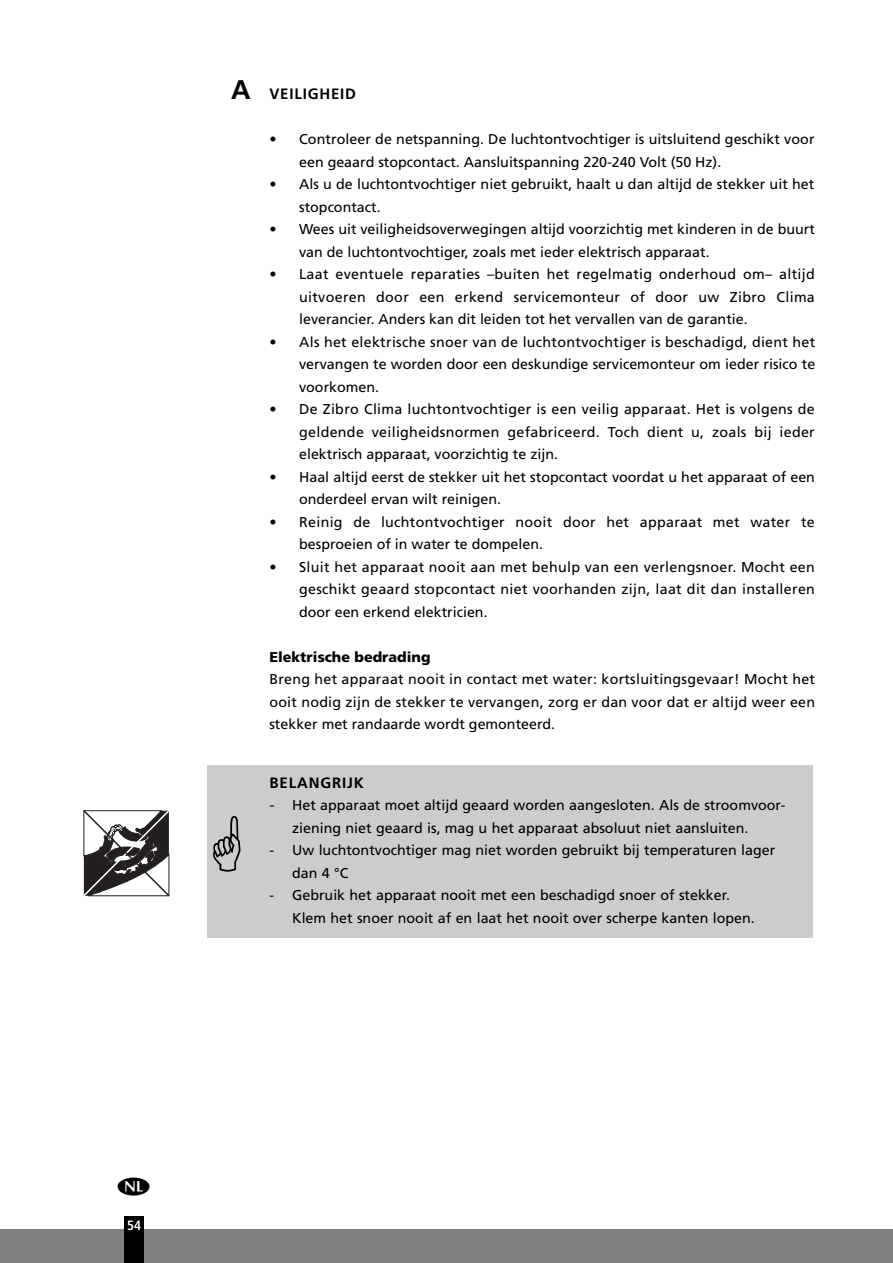
<style>
.page{position:relative;width:893px;height:1263px;background:#fff}
.page>*{position:absolute;margin:0;border:0;box-sizing:border-box;transform-origin:0 0}
.t1{font:700 15px "Frutiger";letter-spacing:.055em;color:#000}
.t2{font:14.25px/22.5px "Frutiger";color:#000}
.t3{font:14.25px/22.5px "Frutiger";letter-spacing:.02em;color:#000}
.t4{font:900 14.25px "Frutiger";color:#000}
.t5{font:700 condensed 13.5px "Frutiger";color:#fff}
.s1{font-size:27px}
.s2{font-size:15px}
</style>
<div class="page">
<div style="left:207px;top:765px;width:606px;height:172px;background:#ccc"></div>
<div style="left:0;top:1229px;width:893px;height:34px;background:#808080"></div>
<div style="left:124px;top:1216px;width:20px;height:47px;background:#000"></div>
<svg style="left:83px;top:810px;width:87px;height:87px"></svg>
<p class="t1" style="left:231px;top:88px;width:126px"><span class="s1">A</span> VEILIGHEID</p>
<p class="t2" style="left:299px;top:129px;width:517px;text-indent:-30px">• Controleer de netspanning. De luchtontvochtiger is uitsluitend geschikt voor een geaard stopcontact. Aansluitspanning 220-240 Volt (50 Hz).</p>
<p class="t2" style="left:299px;top:174px;width:517px;text-indent:-30px">• Als u de luchtontvochtiger niet gebruikt, haalt u dan altijd de stekker uit het stopcontact.</p>
<p class="t2" style="left:299px;top:219px;width:517px;text-indent:-30px">• Wees uit veiligheidsoverwegingen altijd voorzichtig met kinderen in de buurt van de luchtontvochtiger, zoals met ieder elektrisch apparaat.</p>
<p class="t2" style="left:299px;top:264px;width:517px;text-align:justify;text-indent:-30px">• Laat eventuele reparaties –buiten het regelmatig onderhoud om– altijd uitvoeren door een erkend servicemonteur of door uw Zibro Clima leverancier. Anders kan dit leiden tot het vervallen van de garantie.</p>
<p class="t2" style="left:299px;top:331px;width:518px;text-align:justify;text-indent:-30px">• Als het elektrische snoer van de luchtontvochtiger is beschadigd, dient het vervangen te worden door een deskundige servicemonteur om ieder risico te voorkomen.</p>
<p class="t2" style="left:299px;top:399px;width:517px;text-align:justify;text-indent:-30px">• De Zibro Clima luchtontvochtiger is een veilig apparaat. Het is volgens de geldende veiligheidsnormen gefabriceerd. Toch dient u, zoals bij ieder elektrisch apparaat, voorzichtig te zijn.</p>
<p class="t2" style="left:299px;top:466px;width:517px;text-indent:-30px">• Haal altijd eerst de stekker uit het stopcontact voordat u het apparaat of een onderdeel ervan wilt reinigen.</p>
<p class="t3" style="left:299px;top:511px;width:517px;text-indent:-30px">• Reinig de luchtontvochtiger nooit door het apparaat met water te besproeien of in water te dompelen.</p>
<p class="t2" style="left:299px;top:556px;width:517px;text-align:justify;text-indent:-30px">• Sluit het apparaat nooit aan met behulp van een verlengsnoer. Mocht een geschikt geaard stopcontact niet voorhanden zijn, laat dit dan installeren door een erkend elektricien.</p>
<p class="t4" style="left:269px;top:651px;width:163px">Elektrische bedrading</p>
<p class="t2" style="left:269px;top:669px;width:547px;text-align:justify">Breng het apparaat nooit in contact met water: kortsluitingsgevaar! Mocht het ooit nodig zijn de stekker te vervangen, zorg er dan voor dat er altijd weer een stekker met randaarde wordt gemonteerd.</p>
<p class="t1" style="left:270px;top:776px;width:96px">BELANGRIJK</p>
<p class="t2" style="left:292px;top:795px;width:495px;text-indent:-23px"><span class="s2">-</span> Het apparaat moet altijd geaard worden aangesloten. Als de stroomvoor&shy;ziening niet geaard is, mag u het apparaat absoluut niet aansluiten.</p>
<p class="t2" style="left:292px;top:840px;width:485px;text-indent:-23px">- Uw luchtontvochtiger mag niet worden gebruikt bij temperaturen lager dan 4 °C</p>
<p class="t2" style="left:292px;top:885px;width:464px;text-indent:-23px">- Gebruik het apparaat nooit met een beschadigd snoer of stekker.<br>Klem het snoer nooit af en laat het nooit over scherpe kanten lopen.</p>
<p class="t5" style="left:127px;top:1219px;width:16px">54</p>
</div>
